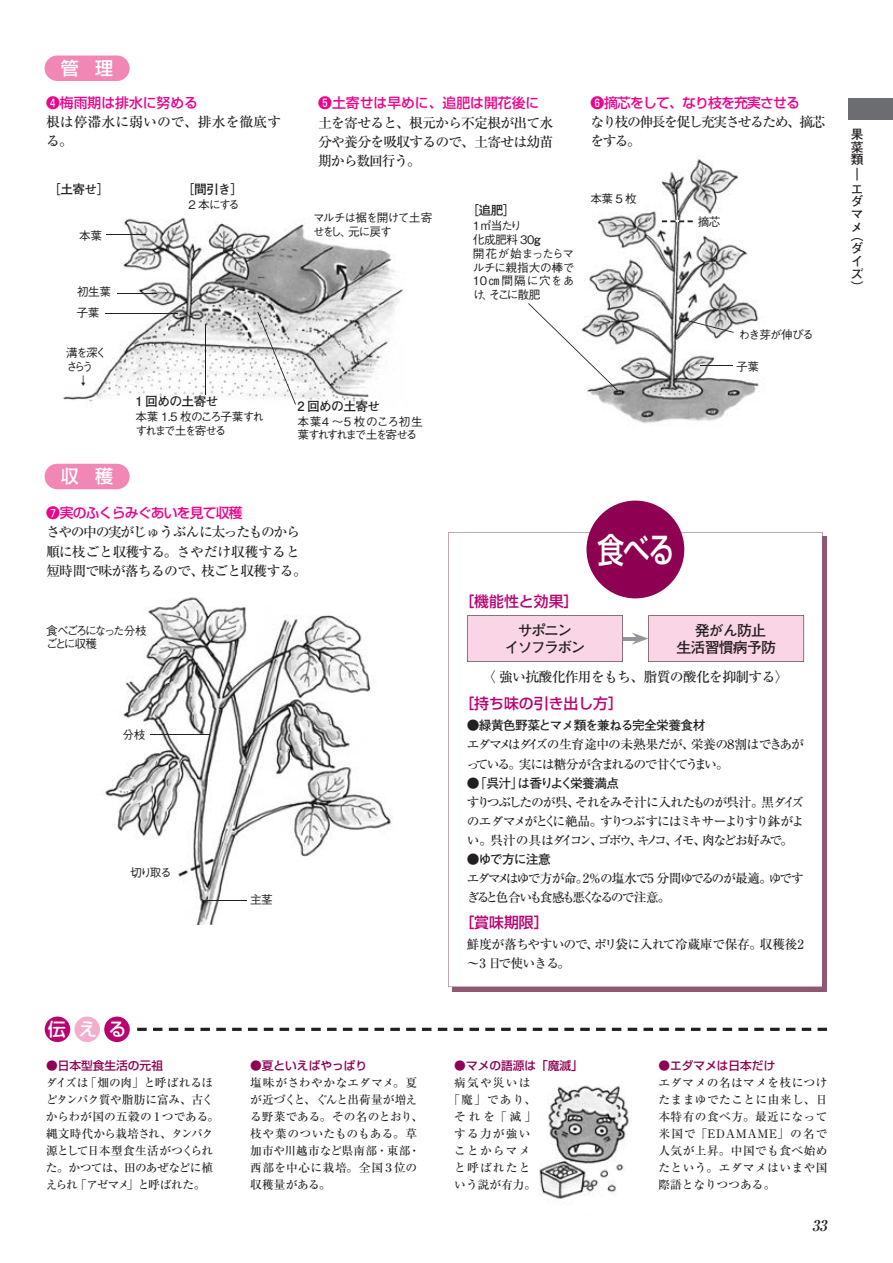
<style>
.page{position:relative;width:893px;height:1263px;background:#fff}
.page>*{position:absolute;margin:0;border:0;box-sizing:border-box;transform-origin:0 0}
.t1{font:500 34.2px "Shin Go Pro";color:#fff;scale:.78 1}
.t2{font:500 18px "Shin Go Pro";color:#fff}
.t3{font:500 14.85px "Shin Go Pro";color:#ba0170}
.t4{font:700 14.85px/17px "Futo Go B101 Pro";letter-spacing:-.05em;color:#231f20;text-align:center}
.t5{font:700 14.85px/17px "Futo Go B101 Pro";letter-spacing:-.11em;color:#231f20;text-align:center}
.t6{font:italic 700 14.85px "Ryumin Pro";color:#231f20}
.t7{font:500 13.8px/19.2px "Ryumin Pro";letter-spacing:-.055em;color:#231f20}
.t8{font:500 13.8px "Shin Go Pro";letter-spacing:-.06em;color:#ed028c}
.t9{font:500 13.8px "Shin Go Pro";color:#ed028c}
.t10{font:500 13.8px/19.2px "Ryumin Pro";letter-spacing:-.11em;color:#231f20}
.t11{font:500 13.8px/19.2px "Ryumin Pro";letter-spacing:.005em;color:#231f20}
.t12{font:500 12.75px/19.2px "Ryumin Pro";letter-spacing:-.095em;color:#231f20}
.t13{font:700 12.75px/12.8px "Futo Go B101 Pro";letter-spacing:-.05em;color:#231f20;text-align:justify}
.t14{font:500 12.75px/19.2px "Ryumin Pro";letter-spacing:-.14em;color:#231f20}
.t15{font:500 12.75px/19.2px "Ryumin Pro";letter-spacing:-.035em;color:#231f20}
.t16{font:500 11.7px/17px "Ryumin Pro";letter-spacing:.01em;color:#231f20}
.t17{font:500 11.7px/17px "Ryumin Pro";letter-spacing:-.04em;color:#231f20}
.t18{font:500 11.7px/13.8px "Gothic BBB Pro";letter-spacing:-.09em;color:#231f20}
.t19{font:500 11.7px/13.8px "Gothic BBB Pro";letter-spacing:-.05em;color:#231f20}
.t20{font:500 11.7px/17px "Ryumin Pro";letter-spacing:.1em;color:#231f20;text-align:center}
.t21{font:500 11.7px "Shin Go Pro";color:#8d0052}
.t22{font:500 11.7px/13.8px "Gothic BBB Pro";letter-spacing:-.155em;color:#231f20}
.t23{font:500 11.7px/13.8px "Gothic BBB Pro";letter-spacing:-.175em;color:#231f20}
.s1{font-family:"Futo Go B101 Pro";font-weight:700}
</style>
<div class="page">
<div style="left:848px;top:98px;width:45px;height:21px;background:#6c6d70"></div>
<img style="left:63px;top:217px;width:341px;height:187px">
<img style="left:584px;top:158px;width:175px;height:266px">
<hr style="left:205px;top:324px;width:1px;height:70px;background:#231f20">
<svg style="left:257px;top:312px;width:39px;height:93px"></svg>
<hr style="left:106px;top:234px;width:39px;height:1px;background:#231f20">
<hr style="left:117px;top:293px;width:39px;height:1px;background:#231f20">
<hr style="left:106px;top:313px;width:72px;height:1px;background:#231f20">
<svg style="left:679px;top:318px;width:55px;height:15px"></svg>
<hr style="left:700px;top:365px;width:33px;height:1px;background:#231f20">
<svg style="left:662px;top:220px;width:31px;height:2px"></svg>
<div style="left:737px;top:329px;width:98px;height:18px;background:#fff"></div>
<svg style="left:528px;top:303px;width:90px;height:88px"></svg>
<div style="left:453px;top:536px;width:374px;height:455px;background:#8f5973"></div>
<div style="left:448px;top:532px;width:374px;height:455px;background:#fff"></div>
<hr style="left:617px;top:637px;width:21px;height:3px;background:#939598">
<div style="left:467px;top:615px;width:156px;height:47px;background:#fad5e5"></div>
<svg style="left:632px;top:615px;width:172px;height:47px;background:#f3d2e1"></svg>
<div style="left:586px;top:501px;width:98px;height:97px;background:#8d0052;border-radius:50%"></div>
<div style="left:45px;top:464px;width:85px;height:25px;background:#f287b6;border-radius:13px"></div>
<div style="left:45px;top:55px;width:85px;height:26px;background:#f287b6;border-radius:13px"></div>
<img style="left:104px;top:597px;width:288px;height:327px">
<hr style="left:151px;top:734px;width:59px;height:1px;background:#231f20">
<hr style="left:207px;top:900px;width:40px;height:1px;background:#231f20">
<div style="left:45px;top:1016px;width:25px;height:26px;background:#ba0170;border-radius:50%"></div>
<div style="left:74px;top:1016px;width:26px;height:26px;background:#f5adce;border-radius:50%"></div>
<div style="left:104px;top:1016px;width:26px;height:26px;background:#ba0170;border-radius:50%"></div>
<svg style="left:137px;top:1028px;width:10px;height:3px"></svg>
<svg style="left:153px;top:1028px;width:9px;height:3px"></svg>
<svg style="left:169px;top:1028px;width:9px;height:3px"></svg>
<svg style="left:185px;top:1028px;width:9px;height:3px"></svg>
<svg style="left:200px;top:1028px;width:10px;height:3px"></svg>
<svg style="left:216px;top:1028px;width:10px;height:3px"></svg>
<svg style="left:232px;top:1028px;width:10px;height:3px"></svg>
<svg style="left:248px;top:1028px;width:9px;height:3px"></svg>
<svg style="left:264px;top:1028px;width:9px;height:3px"></svg>
<svg style="left:280px;top:1028px;width:9px;height:3px"></svg>
<svg style="left:295px;top:1028px;width:10px;height:3px"></svg>
<svg style="left:311px;top:1028px;width:10px;height:3px"></svg>
<svg style="left:327px;top:1028px;width:10px;height:3px"></svg>
<svg style="left:343px;top:1028px;width:9px;height:3px"></svg>
<svg style="left:359px;top:1028px;width:9px;height:3px"></svg>
<svg style="left:374px;top:1028px;width:10px;height:3px"></svg>
<svg style="left:390px;top:1028px;width:10px;height:3px"></svg>
<svg style="left:406px;top:1028px;width:10px;height:3px"></svg>
<svg style="left:422px;top:1028px;width:9px;height:3px"></svg>
<svg style="left:438px;top:1028px;width:9px;height:3px"></svg>
<svg style="left:454px;top:1028px;width:9px;height:3px"></svg>
<svg style="left:469px;top:1028px;width:10px;height:3px"></svg>
<svg style="left:485px;top:1028px;width:10px;height:3px"></svg>
<svg style="left:501px;top:1028px;width:10px;height:3px"></svg>
<svg style="left:517px;top:1028px;width:9px;height:3px"></svg>
<svg style="left:533px;top:1028px;width:9px;height:3px"></svg>
<svg style="left:549px;top:1028px;width:9px;height:3px"></svg>
<svg style="left:564px;top:1028px;width:10px;height:3px"></svg>
<svg style="left:580px;top:1028px;width:10px;height:3px"></svg>
<svg style="left:596px;top:1028px;width:10px;height:3px"></svg>
<svg style="left:612px;top:1028px;width:9px;height:3px"></svg>
<svg style="left:628px;top:1028px;width:9px;height:3px"></svg>
<svg style="left:643px;top:1028px;width:10px;height:3px"></svg>
<svg style="left:659px;top:1028px;width:10px;height:3px"></svg>
<svg style="left:675px;top:1028px;width:10px;height:3px"></svg>
<svg style="left:691px;top:1028px;width:9px;height:3px"></svg>
<svg style="left:707px;top:1028px;width:9px;height:3px"></svg>
<svg style="left:723px;top:1028px;width:9px;height:3px"></svg>
<svg style="left:738px;top:1028px;width:10px;height:3px"></svg>
<svg style="left:754px;top:1028px;width:10px;height:3px"></svg>
<svg style="left:770px;top:1028px;width:10px;height:3px"></svg>
<svg style="left:786px;top:1028px;width:9px;height:3px"></svg>
<svg style="left:802px;top:1028px;width:9px;height:3px"></svg>
<svg style="left:818px;top:1028px;width:9px;height:3px"></svg>
<img style="left:539px;top:1085px;width:93px;height:114px">
<h2 class="t2" style="left:61px;top:54px;width:54px">管　理</h2>
<p class="t9" style="left:46px;top:91px;width:154px">❹梅雨期は排水に努める</p>
<p class="t11" style="left:46px;top:111px;width:237px">根は停滞水に弱いので、排水を徹底する。</p>
<p class="t13" style="left:48px;top:181px;width:63px">［土寄せ］</p>
<p class="t18" style="left:79px;top:227px;width:24px">本葉</p>
<p class="t18" style="left:77px;top:280px;width:36px;line-height:20.5px">初生葉子葉</p>
<p class="t18" style="left:66px;top:344px;width:42px">溝を深くさらう　↓</p>
<p class="t13" style="left:182px;top:181px;width:63px">［間引き］</p>
<p class="t18" style="left:188px;top:196px;width:53px">2 本にする</p>
<p class="t13" style="left:136px;top:393px;width:84px">1 回めの土寄せ</p>
<p class="t22" style="left:136px;top:408px;width:130px">本葉 1.5 枚のころ子葉すれすれまで土を寄せる</p>
<p class="t9" style="left:318px;top:91px;width:223px">❺土寄せは早めに、追肥は開花後に</p>
<p class="t7" style="left:318px;top:112px;width:237px;text-align:justify">土を寄せると、根元から不定根が出て水分や養分を吸収するので、土寄せは幼苗期から数回行う。</p>
<p class="t8" style="left:590px;top:91px;width:211px">❻摘芯をして、なり枝を充実させる</p>
<p class="t10" style="left:590px;top:111px;width:237px">なり枝の伸長を促し充実させるため、摘芯をする。</p>
<p class="t18" style="left:313px;top:210px;width:121px">マルチは裾を開けて土寄せをし、元に戻す</p>
<p class="t13" style="left:297px;top:398px;width:84px">2 回めの土寄せ</p>
<p class="t18" style="left:297px;top:413px;width:127px">本葉4 ～5 枚のころ初生葉すれすれまで土を寄せる</p>
<p class="t18" style="left:590px;top:191px;width:48px">本葉5枚</p>
<p class="t13" style="left:467px;top:202px;width:51px">［追肥］</p>
<p class="t19" style="left:473px;top:217px;width:103px">1㎡当たり<br>化成肥料 30<span class="s1">ℊ<br></span>開花が始まったらマルチに親指大の棒で<br>10㎝間隔に穴をあけ、そこに散肥</p>
<p class="t18" style="left:698px;top:213px;width:24px">摘芯</p>
<p class="t18" style="left:738px;top:326px;width:77px">わき芽が伸びる</p>
<p class="t18" style="left:736px;top:358px;width:24px">子葉</p>
<h2 class="t2" style="left:61px;top:462px;width:54px">収　穫</h2>
<p class="t8" style="left:46px;top:501px;width:198px">❼実のふくらみぐあいを見て収穫</p>
<p class="t7" style="left:46px;top:522px;width:262px">さやの中の実がじゅうぶんに太ったものから順に枝ごと収穫する。さやだけ収穫すると短時間で味が落ちるので、枝ごと収穫する。</p>
<p class="t23" style="left:46px;top:622px;width:102px">食べごろになった分枝ごとに収穫</p>
<p class="t18" style="left:123px;top:727px;width:24px">分枝</p>
<p class="t18" style="left:130px;top:864px;width:43px">切り取る</p>
<p class="t18" style="left:250px;top:891px;width:24px">主茎</p>
<h2 class="t2" style="left:48px;top:1014px;width:80px">伝える</h2>
<p class="t21" style="left:46px;top:1056px;width:118px">●日本型食生活の元祖</p>
<p class="t17" style="left:46px;top:1073px;width:175px">ダイズは「畑の肉」と呼ばれるほどタンパク質や脂肪に富み、古くからわが国の五穀の 1 つである。縄文時代から栽培され、タンパク源として日本型食生活がつくられた。かつては、田のあぜなどに植えられ「アゼマメ」と呼ばれた。</p>
<p class="t21" style="left:250px;top:1056px;width:118px">●夏といえばやっぱり</p>
<p class="t16" style="left:250px;top:1073px;width:174px">塩味がさわやかなエダマメ。夏が近づくと、ぐんと出荷量が増える野菜である。その名のとおり、枝や葉のついたものもある。草加市や川越市など県南部・東部・西部を中心に栽培。全国３位の収穫量がある。</p>
<p class="t3" style="left:459px;top:589px;width:121px">［機能性と効果］　</p>
<h1 class="t1" style="left:597px;top:522px;width:101px">食べる</h1>
<p class="t5" style="left:504px;top:620px;width:83px">サポニン<br>イソフラボン</p>
<p class="t4" style="left:676px;top:620px;width:101px">発がん防止<br>生活習慣病予防</p>
<p class="t7" style="left:482px;top:666px;width:308px">〈 強い抗酸化作用をもち、脂質の酸化を抑制する〉</p>
<p class="t3" style="left:459px;top:691px;width:165px">［持ち味の引き出し方］</p>
<p class="t13" style="left:467px;top:717px;width:240px">●緑黄色野菜とマメ類を兼ねる完全栄養食材</p>
<p class="t12" style="left:467px;top:734px;width:339px">エダマメはダイズの生育途中の未熟果だが、栄養の８割はできあがっている。実には糖分が含まれるので甘くてうまい。</p>
<p class="t13" style="left:467px;top:775px;width:154px">●「呉汁」は香りよく栄養満点</p>
<p class="t12" style="left:467px;top:791px;width:339px;text-align:justify">すりつぶしたのが呉、それをみそ汁に入れたものが呉汁。黒ダイズのエダマメがとくに絶品。すりつぶすにはミキサーよりすり鉢がよい。呉汁の具はダイコン、ゴボウ、キノコ、イモ、肉などお好みで。</p>
<p class="t13" style="left:467px;top:851px;width:85px">●ゆで方に注意</p>
<p class="t14" style="left:467px;top:868px;width:339px">エダマメはゆで方が命。2％の塩水で5 分間ゆでるのが最適。ゆですぎると色合いも食感も悪くなるので注意。</p>
<p class="t3" style="left:459px;top:910px;width:91px">［賞味期限］</p>
<p class="t15" style="left:467px;top:934px;width:339px">鮮度が落ちやすいので、ポリ袋に入れて冷蔵庫で保存。収穫後2～3 日で使いきる。</p>
<p class="t21" style="left:454px;top:1056px;width:130px">●マメの語源は「魔滅」</p>
<p class="t20" style="left:448px;top:1073px;width:89px">病気や災いは「魔」であり、それを「滅」する力が強いことからマメと呼ばれたという説が有力。</p>
<p class="t21" style="left:658px;top:1056px;width:118px">●エダマメは日本だけ</p>
<p class="t16" style="left:658px;top:1073px;width:171px;text-align:justify">エダマメの名はマメを枝につけたままゆでたことに由来し、日本特有の食べ方。最近になって米国で「EDAMAME」の名で人気が上昇。中国でも食べ始めたという。エダマメはいまや国際語となりつつある。</p>
<p class="t6" style="left:812px;top:1213px;width:20px">33</p>
<p class="t13" style="left:851px;top:126px;width:14px">果菜類</p>
<p class="t13" style="left:851px;top:165px;width:14px;line-height:14.7px">｜エ</p>
<p class="t13" style="left:851px;top:194px;width:14px">ダマメ</p>
<p class="t13" style="left:851px;top:228px;width:14px;text-align:left">（ダイズ）</p>
</div>
